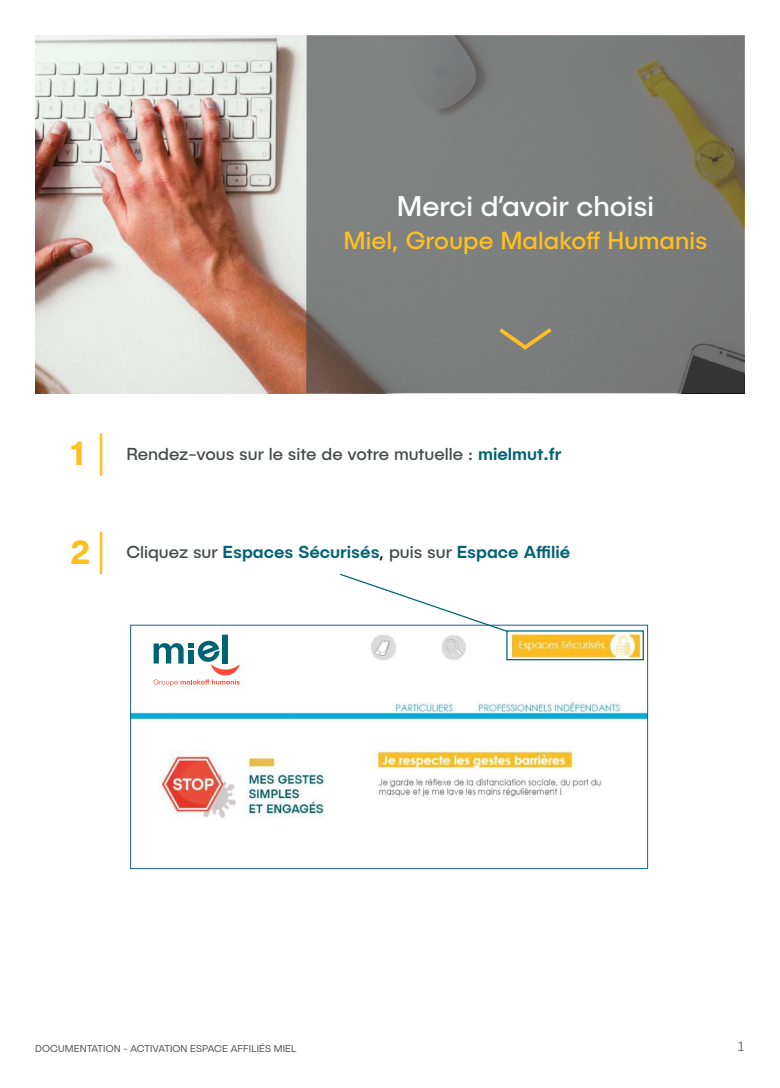
<style>
.page{position:relative;width:780px;height:1088px;background:#fff}
.page>*{position:absolute;margin:0;border:0;box-sizing:border-box;transform-origin:0 0}
.t1{font:28.75px "Publica Sans";color:#fff}
.t2{font:25px "Publica Sans";color:#ffbf21}
.t3{font:500 17.5px "Publica Sans";color:#006374}
.t4{font:17.5px "Publica Sans";color:#454849}
.t5{font:300 15px "Calibri";color:#454849}
.t6{font:300 10px "Publica Sans";letter-spacing:.01em;color:#454849}
.s1{font-weight:700;font-size:33.75px;color:#ffbf21}
.s2{font-weight:500;color:#006374}
.s3{font-weight:400;color:#454849}
.s4{font-weight:400;color:#000}
</style>
<div class="page">
<img style="left:35px;top:35px;width:271px;height:358px">
<svg style="left:306px;top:35px;width:438px;height:358px;background:#7a7b78"></svg>
<svg style="left:495px;top:324px;width:60px;height:28px;background:#8d8670"></svg>
<hr style="left:100px;top:433px;width:2px;height:43px;background:#ffbf21">
<hr style="left:100px;top:532px;width:2px;height:42px;background:#ffbf21">
<img style="left:132px;top:634px;width:513px;height:184px">
<div style="left:130px;top:625px;width:517px;height:244px;border:1px solid #18618f"></div>
<div style="left:506px;top:630px;width:138px;height:30px;border:1px solid #006374"></div>
<svg style="left:338px;top:573px;width:170px;height:60px"></svg>
<div style="left:154px;top:635px;width:86px;height:51px;background:#fff"></div>
<div style="left:222px;top:635px;width:6px;height:28px;background:#006374"></div>
<svg style="left:154px;top:640px;width:86px;height:46px"></svg>
<h1 class="t1" style="left:397px;top:188px;width:259px">Merci d’avoir choisi</h1>
<h2 class="t2" style="left:343px;top:225px;width:365px">Miel, Groupe Malakoff Humanis</h2>
<p class="t4" style="left:70px;top:443px;width:492px"><span class="s1">1</span> Rendez-vous sur le site de votre mutuelle : <span class="s2">mielmut.fr</span></p>
<p class="t3" style="left:70px;top:541px;width:501px"><span class="s1">2</span> <span class="s3">Cliquez sur</span> Espaces Sécurisés<span class="s4">,</span> <span class="s3">puis sur</span> Espace Affilié</p>
<p class="t6" style="left:35px;top:1043px;width:263px">DOCUMENTATION - ACTIVATION ESPACE AFFILIÉS MIEL</p>
<p class="t5" style="left:737px;top:1037px;width:9px">1</p>
</div>
